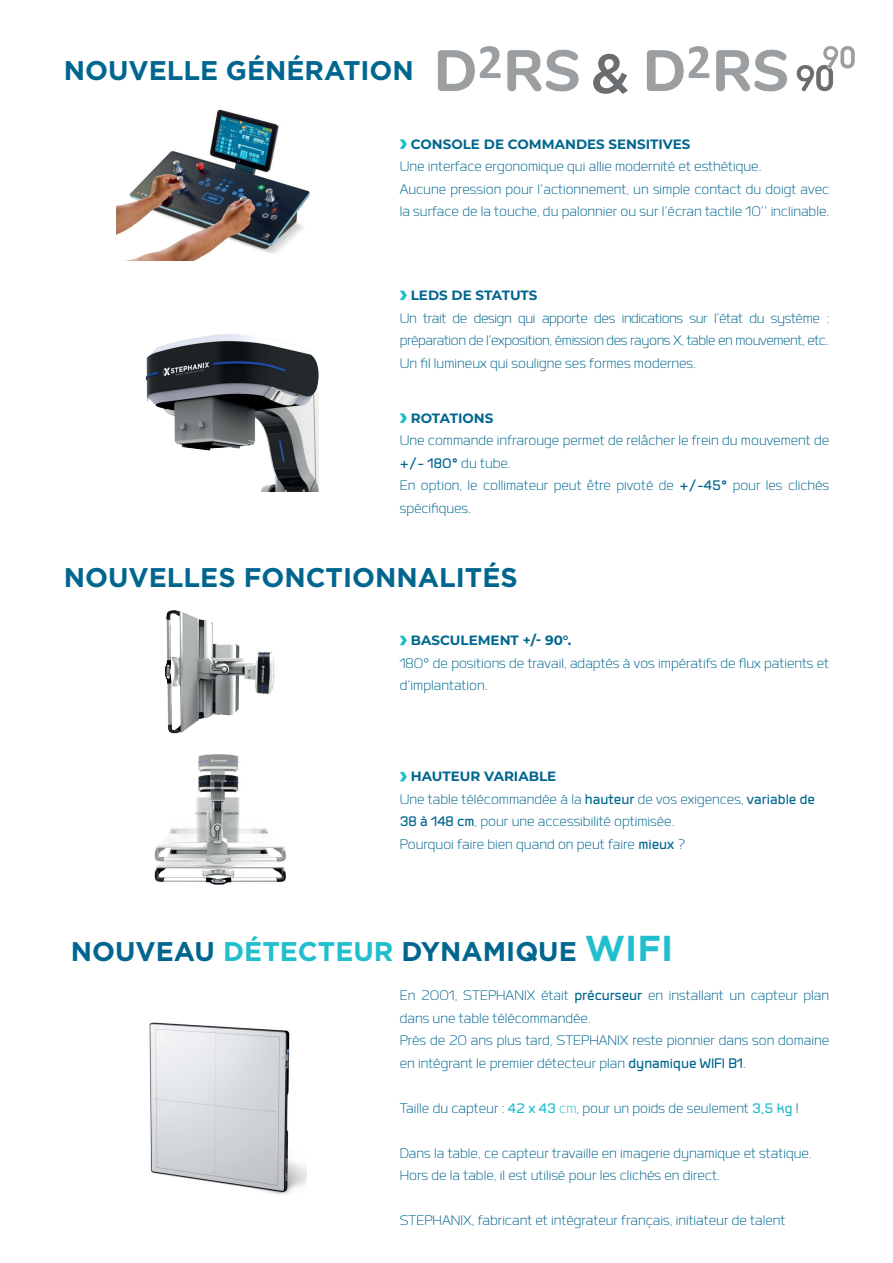
<style>
.page{position:relative;width:893px;height:1263px;background:#fff}
.page>*{position:absolute;margin:0;border:0;box-sizing:border-box;transform-origin:0 0}
.t1{font:500 55.5px "Gotham";color:#6b6e70}
.t2{font:700 27px "Gotham";color:#01668f}
.t3{font:300 18px/22.5px "Labrador B";color:#01668f}
.t4{font:700 13.5px "Montserrat";color:#01668f}
.s1{font-weight:500}
.s2{color:#21bece}
.s3{font-size:36px;color:#21bece}
.s4{font-weight:500;color:#21bece}
</style>
<div class="page">
<svg style="left:400px;top:139px;width:7px;height:10px"></svg>
<svg style="left:400px;top:413px;width:7px;height:10px"></svg>
<svg style="left:400px;top:291px;width:7px;height:9px"></svg>
<svg style="left:400px;top:636px;width:7px;height:9px"></svg>
<svg style="left:400px;top:772px;width:7px;height:9px"></svg>
<img style="left:116px;top:109px;width:194px;height:151px">
<img style="left:146px;top:334px;width:173px;height:158px">
<img style="left:149px;top:1022px;width:157px;height:173px">
<img style="left:646px;top:46px;width:209px;height:46px">
<img style="left:437px;top:46px;width:142px;height:46px">
<img style="left:154px;top:754px;width:132px;height:131px">
<img style="left:165px;top:610px;width:110px;height:124px">
<h2 class="t2" style="left:64px;top:55px;width:352px">NOUVELLE GÉNÉRATION</h2>
<h1 class="t1" style="left:591px;top:42px;width:40px">&amp;</h1>
<p class="t4" style="left:411px;top:134px;width:281px">CONSOLE DE COMMANDES SENSITIVES</p>
<p class="t3" style="left:400px;top:155px;width:431px">Une interface ergonomique qui allie modernité et esthétique.<br>Aucune pression pour l’actionnement, un simple contact du doigt avec la surface de la touche, du palonnier ou sur l’écran tactile 10’’ inclinable.</p>
<p class="t4" style="left:411px;top:286px;width:128px">LEDS DE STATUTS</p>
<p class="t3" style="left:400px;top:306px;width:431px;text-align:justify">Un trait de design qui apporte des indications sur l’état du système : préparation de l’exposition, émission des rayons X, table en mouvement, etc.<br>Un fil lumineux qui souligne ses formes modernes.</p>
<p class="t4" style="left:411px;top:408px;width:84px">ROTATIONS</p>
<p class="t3" style="left:400px;top:429px;width:431px">Une commande infrarouge permet de relâcher le frein du mouvement de <span class="s1">+/- 180°</span> du tube.<br>En option, le collimateur peut être pivoté de <span class="s1">+/-45°</span> pour les clichés spécifiques.</p>
<h2 class="t2" style="left:64px;top:562px;width:456px">NOUVELLES FONCTIONNALITÉS</h2>
<p class="t4" style="left:411px;top:631px;width:162px">BASCULEMENT +/- 90°.</p>
<p class="t3" style="left:400px;top:651px;width:431px">180° de positions de travail, adaptés à vos impératifs de flux patients et d’implantation.</p>
<p class="t4" style="left:411px;top:767px;width:147px">HAUTEUR VARIABLE</p>
<p class="t3" style="left:400px;top:788px;width:417px">Une table télécommandée à la <span class="s1">hauteur</span> de vos exigences, <span class="s1">variable de<br>38 à 148 cm</span>, pour une accessibilité optimisée.<br>Pourquoi faire bien quand on peut faire <span class="s1">mieux</span> ?</p>
<h2 class="t2" style="left:71px;top:935px;width:604px">NOUVEAU <span class="s2">DÉTECTEUR</span> DYNAMIQUE <span class="s3">WIFI</span></h2>
<p class="t3" style="left:400px;top:984px;width:431px">En 2001, STEPHANIX était <span class="s1">précurseur</span> en installant un capteur plan dans une table télécommandée.<br>Près de 20 ans plus tard, STEPHANIX reste pionnier dans son domaine en intégrant le premier détecteur plan <span class="s1">dynamique WIFI B1</span>.</p>
<p class="t3" style="left:400px;top:1096px;width:400px">Taille du capteur : <span class="s4">42 x 43</span> <span class="s2">cm</span>, pour un poids de seulement <span class="s4">3,5 kg</span> !</p>
<p class="t3" style="left:400px;top:1141px;width:413px">Dans la table, ce capteur travaille en imagerie dynamique et statique.<br>Hors de la table, il est utilisé pour les clichés en direct.</p>
<p class="t3" style="left:400px;top:1209px;width:387px">STEPHANIX, fabricant et intégrateur français, initiateur de talent</p>
</div>
